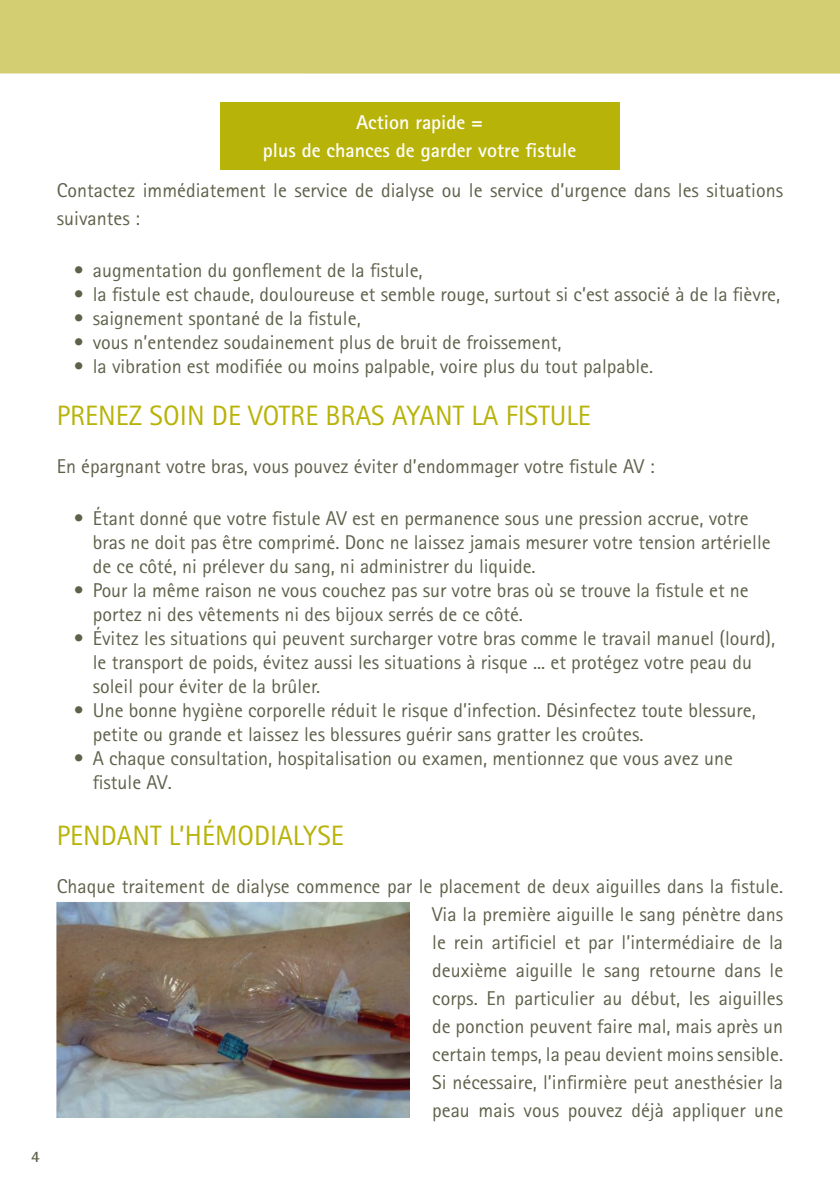
<style>
.page{position:relative;width:840px;height:1191px;background:#fff}
.page>*{position:absolute;margin:0;border:0;box-sizing:border-box;transform-origin:0 0}
.HOOFDTITEL{font:28px "Rotis Sans Serif Std";color:#b8b309}
.TEKST{font:20px/28px "Rotis Sans Serif Std";color:#60614b}
.TEKST_BOLD{font:700 20px "Rotis Sans Serif Std";color:#fff}
.t1{font:700 16px "Rotis Sans Serif Std";color:#60614b}
</style>
<div class="page">
<div style="left:0;top:0;width:839px;height:74px;background:#d4ce73"></div>
<img style="left:57px;top:902px;width:352px;height:215px">
<div style="left:220px;top:103px;width:399px;height:67px;background:#b8b309"></div>
<p class="t1" style="left:31px;top:1146px;width:10px">4</p>
<p class="TEKST_BOLD" style="left:356px;top:110px;width:129px">Action rapide =</p>
<p class="TEKST_BOLD" style="left:263px;top:138px;width:315px">plus de chances de garder votre fistule</p>
<p class="TEKST" style="left:57px;top:176px;width:727px">Contactez immédiatement le service de dialyse ou le service d’urgence dans les situations suivantes :</p>
<p class="TEKST" style="left:74px;top:256px;width:350px">• augmentation du gonflement de la fistule,</p>
<p class="TEKST" style="left:74px;top:280px;width:707px">• la fistule est chaude, douloureuse et semble rouge, surtout si c’est associé à de la fièvre,</p>
<p class="TEKST" style="left:74px;top:304px;width:288px">• saignement spontané de la fistule,</p>
<p class="TEKST" style="left:74px;top:328px;width:489px">• vous n’entendez soudainement plus de bruit de froissement,</p>
<p class="TEKST" style="left:74px;top:352px;width:580px">• la vibration est modifiée ou moins palpable, voire plus du tout palpable.</p>
<p class="HOOFDTITEL" style="left:57px;top:399px;width:535px">PRENEZ SOIN DE VOTRE BRAS AYANT LA FISTULE</p>
<p class="TEKST" style="left:57px;top:452px;width:599px">En épargnant votre bras, vous pouvez éviter d’endommager votre fistule AV :</p>
<p class="TEKST" style="left:93px;top:506px;width:679px;line-height:24px;text-indent:-19px">• Étant donné que votre fistule AV est en permanence sous une pression accrue, votre bras ne doit pas être comprimé. Donc ne laissez jamais mesurer votre tension artérielle de ce côté, ni prélever du sang, ni administrer du liquide.</p>
<p class="TEKST" style="left:93px;top:578px;width:657px;line-height:24px;text-indent:-19px">• Pour la même raison ne vous couchez pas sur votre bras où se trouve la fistule et ne portez ni des vêtements ni des bijoux serrés de ce côté.</p>
<p class="TEKST" style="left:93px;top:626px;width:683px;line-height:24px;text-indent:-19px">• Évitez les situations qui peuvent surcharger votre bras comme le travail manuel (lourd), le transport de poids, évitez aussi les situations à risque ... et protégez votre peau du soleil pour éviter de la brûler.</p>
<p class="TEKST" style="left:93px;top:698px;width:664px;line-height:24px;text-indent:-19px">• Une bonne hygiène corporelle réduit le risque d’infection. Désinfectez toute blessure, petite ou grande et laissez les blessures guérir sans gratter les croûtes.</p>
<p class="TEKST" style="left:93px;top:746px;width:641px;line-height:24px;text-indent:-19px">• A chaque consultation, hospitalisation ou examen, mentionnez que vous avez une fistule AV.</p>
<p class="HOOFDTITEL" style="left:57px;top:819px;width:288px">PENDANT L’HÉMODIALYSE</p>
<p class="TEKST" style="left:432px;top:872px;width:352px;text-align:justify;text-indent:-375px">Chaque traitement de dialyse commence par le placement de deux aiguilles dans la fistule.<br>Via la première aiguille le sang pénètre dans le rein artificiel et par l’intermédiaire de la deuxième aiguille le sang retourne dans le corps. En particulier au début, les aiguilles de ponction peuvent faire mal, mais après un certain temps, la peau devient moins sensible.<br>Si nécessaire, l’infirmière peut anesthésier la peau mais vous pouvez déjà appliquer une</p>
</div>
